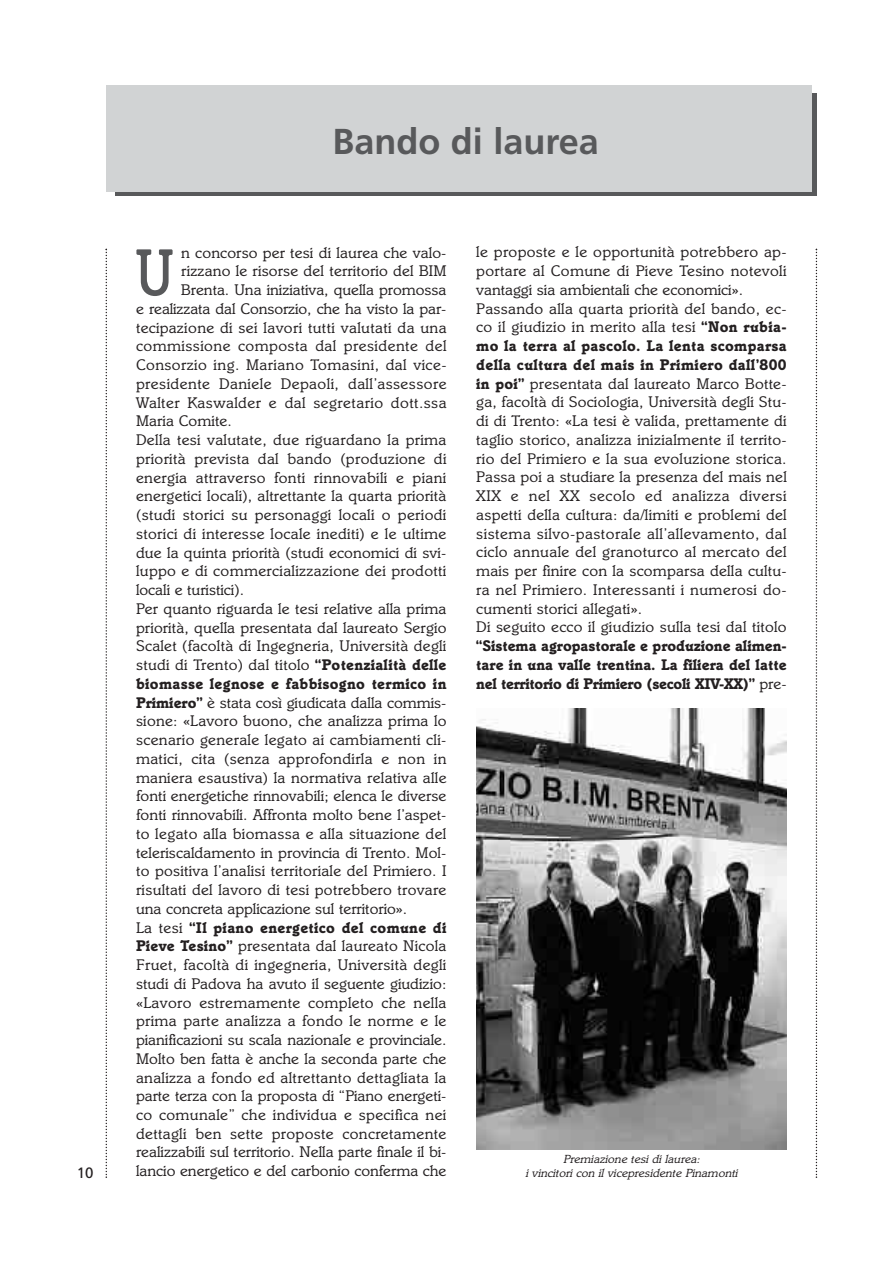
<style>
.page{position:relative;width:893px;height:1263px;background:#fff}
.page>*{position:absolute;margin:0;border:0;box-sizing:border-box;transform-origin:0 0}
.t1{font:500 67.8px "Italia";color:#58595b;scale:.8 1}
.t2{font:700 36px "Frutiger";color:#58595b}
.t3{font:15.75px/18.8px "Italia";letter-spacing:.015em;color:#231f20}
.t4{font:700 15.75px/18.8px "Italia";letter-spacing:.02em;color:#231f20;text-align:justify}
.t5{font:15.75px "Italia";letter-spacing:-.005em;color:#231f20}
.t6{font:15px "Frutiger";color:#231f20}
.t7{font:italic 12px/13.5px "Italia";color:#231f20;text-align:center}
.s1{font-weight:700}
.s2{font-weight:400}
</style>
<div class="page">
<div style="left:115px;top:94px;width:701px;height:102px;background:linear-gradient(to right,#58595b,#58595b)"></div>
<div style="left:106px;top:85px;width:706px;height:106px;background:#d1d3d4"></div>
<svg style="left:106px;top:249px;width:1px;height:929px"></svg>
<svg style="left:816px;top:249px;width:1px;height:929px"></svg>
<img style="left:476px;top:708px;width:311px;height:442px">
<p class="t6" style="left:77px;top:1166px;width:18px">10</p>
<h2 class="t2" style="left:332px;top:127px;width:268px">Bando di laurea</h2>
<h1 class="t1" style="left:135px;top:247px;width:50px">U</h1>
<p class="t3" style="left:181px;top:244px;width:267px">n concorso per tesi di laurea che valo-</p>
<p class="t3" style="left:181px;top:263px;width:267px">rizzano le risorse del territorio del BIM</p>
<p class="t3" style="left:181px;top:282px;width:267px">Brenta. Una iniziativa, quella promossa</p>
<p class="t5" style="left:136px;top:303px;width:312px">e realizzata dal Consorzio, che ha visto la par-</p>
<p class="t3" style="left:136px;top:319px;width:312px">tecipazione di sei lavori tutti valutati da una</p>
<p class="t3" style="left:136px;top:338px;width:312px">commissione composta dal presidente del</p>
<p class="t3" style="left:136px;top:357px;width:312px">Consorzio ing. Mariano Tomasini, dal vice-</p>
<p class="t3" style="left:136px;top:376px;width:312px">presidente Daniele Depaoli, dall’assessore</p>
<p class="t3" style="left:136px;top:394px;width:312px">Walter Kaswalder e dal segretario dott.ssa</p>
<p class="t3" style="left:136px;top:413px;width:97px">Maria Comite.</p>
<p class="t3" style="left:136px;top:432px;width:312px">Della tesi valutate, due riguardano la prima</p>
<p class="t3" style="left:136px;top:451px;width:312px">priorità prevista dal bando (produzione di</p>
<p class="t3" style="left:136px;top:469px;width:312px">energia attraverso fonti rinnovabili e piani</p>
<p class="t3" style="left:136px;top:488px;width:312px">energetici locali), altrettante la quarta priorità</p>
<p class="t3" style="left:136px;top:507px;width:312px">(studi storici su personaggi locali o periodi</p>
<p class="t3" style="left:136px;top:526px;width:312px">storici di interesse locale inediti) e le ultime</p>
<p class="t3" style="left:136px;top:544px;width:312px">due la quinta priorità (studi economici di svi-</p>
<p class="t3" style="left:136px;top:563px;width:312px">luppo e di commercializzazione dei prodotti</p>
<p class="t3" style="left:136px;top:582px;width:110px">locali e turistici).</p>
<p class="t3" style="left:136px;top:601px;width:312px">Per quanto riguarda le tesi relative alla prima</p>
<p class="t3" style="left:136px;top:619px;width:312px">priorità, quella presentata dal laureato Sergio</p>
<p class="t3" style="left:136px;top:638px;width:312px">Scalet (facoltà di Ingegneria, Università degli</p>
<p class="t3" style="left:136px;top:657px;width:312px">studi di Trento) dal titolo <span class="s1">“Potenzialità delle</span></p>
<p class="t4" style="left:136px;top:676px;width:312px">biomasse legnose e fabbisogno termico in</p>
<p class="t3" style="left:136px;top:694px;width:312px"><span class="s1">Primiero”</span> è stata così giudicata dalla commis-</p>
<p class="t3" style="left:136px;top:713px;width:312px">sione: «Lavoro buono, che analizza prima lo</p>
<p class="t3" style="left:136px;top:732px;width:312px">scenario generale legato ai cambiamenti cli-</p>
<p class="t3" style="left:136px;top:750px;width:312px">matici, cita (senza approfondirla e non in</p>
<p class="t3" style="left:136px;top:769px;width:312px">maniera esaustiva) la normativa relativa alle</p>
<p class="t3" style="left:136px;top:788px;width:312px">fonti energetiche rinnovabili; elenca le diverse</p>
<p class="t3" style="left:136px;top:807px;width:312px">fonti rinnovabili. Affronta molto bene l’aspet-</p>
<p class="t3" style="left:136px;top:825px;width:312px">to legato alla biomassa e alla situazione del</p>
<p class="t3" style="left:136px;top:844px;width:312px">teleriscaldamento in provincia di Trento. Mol-</p>
<p class="t3" style="left:136px;top:863px;width:312px">to positiva l’analisi territoriale del Primiero. I</p>
<p class="t3" style="left:136px;top:882px;width:312px">ri sultati del lavoro di tesi potrebbero trovare</p>
<p class="t3" style="left:136px;top:900px;width:273px">una concreta applicazione sul territorio».</p>
<p class="t4" style="left:136px;top:919px;width:312px"><span class="s2">La tesi</span> “Il piano energetico del comune di</p>
<p class="t3" style="left:136px;top:938px;width:312px"><span class="s1">Pieve Tesino”</span> presentata dal laureato Nicola</p>
<p class="t3" style="left:136px;top:957px;width:312px">Fruet, facoltà di ingegneria, Università degli</p>
<p class="t3" style="left:136px;top:975px;width:312px">studi di Padova ha avuto il seguente giudizio:</p>
<p class="t3" style="left:136px;top:994px;width:312px">«Lavoro estremamente completo che nella</p>
<p class="t3" style="left:136px;top:1013px;width:312px">prima parte analizza a fondo le norme e le</p>
<p class="t3" style="left:136px;top:1032px;width:312px">pianificazioni su scala nazionale e provinciale.</p>
<p class="t3" style="left:136px;top:1050px;width:312px">Molto ben fatta è anche la seconda parte che</p>
<p class="t3" style="left:136px;top:1069px;width:312px">analizza a fondo ed altrettanto dettagliata la</p>
<p class="t3" style="left:136px;top:1088px;width:312px">parte terza con la proposta di “Piano energeti-</p>
<p class="t3" style="left:136px;top:1107px;width:312px">co comunale” che individua e specifica nei</p>
<p class="t3" style="left:136px;top:1125px;width:312px">dettagli ben sette proposte concretamente</p>
<p class="t3" style="left:136px;top:1144px;width:312px">realizzabili sul territorio. Nella parte finale il bi-</p>
<p class="t3" style="left:136px;top:1163px;width:312px">lancio energetico e del carbonio conferma che</p>
<p class="t3" style="left:476px;top:244px;width:312px">le proposte e le opportunità potrebbero ap&shy;portare al Comune di Pieve Tesino notevoli vantaggi sia ambientali che economici».<br>Passando alla quarta priorità del bando, ec&shy;co il giudizio in merito alla tesi <span class="s1">“Non rubia&shy;mo la terra al pascolo. La lenta scomparsa della cultura del mais in Primiero dall’800 in poi”</span> presentata dal laureato Marco Botte&shy;ga, facoltà di Sociologia, Università degli Stu&shy;di di Trento: «La tesi è valida, prettamente di taglio storico, analizza inizialmente il territo&shy;rio del Primiero e la sua evoluzione storica.<br>Passa poi a studiare la presenza del mais nel XIX e nel XX secolo ed analizza diversi aspetti della cultura: da/limiti e problemi del sistema silvo-pastorale all’allevamento, dal ciclo annuale del granoturco al mercato del mais per finire con la scomparsa della cultu&shy;ra nel Primiero. Interessanti i numerosi do&shy;cumenti storici allegati».<br>Di seguito ecco il giudizio sulla tesi dal titolo</p>
<p class="t4" style="left:476px;top:638px;width:312px">“Sistema agropastorale e produzione alimen&shy;tare in una valle trentina. La filiera del latte nel territorio di Primiero (secoli XIV-XX)” <span class="s2">pre-</span></p>
<p class="t7" style="left:525px;top:1153px;width:216px">Premiazione tesi di laurea:<br>i vincitori con il vicepresidente Pinamonti</p>
</div>
